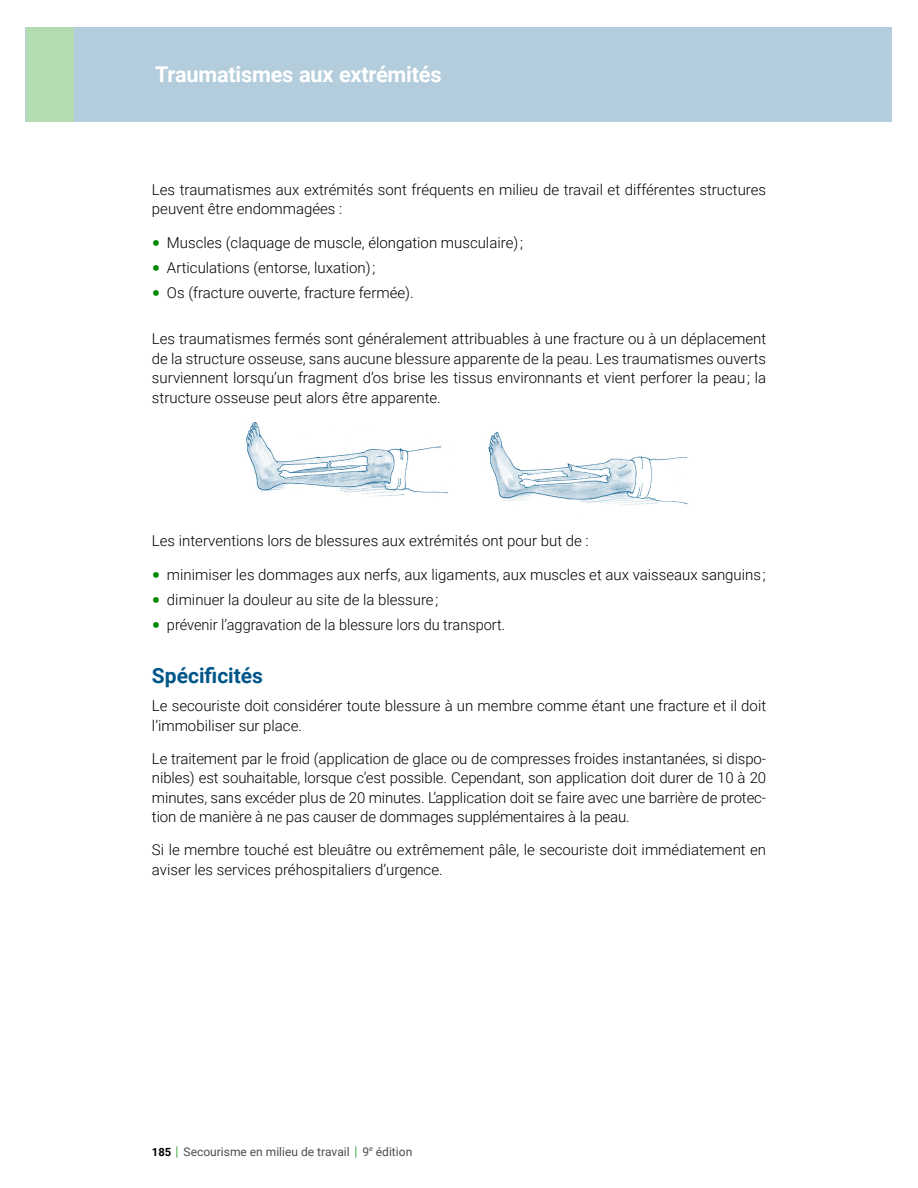
<style>
.page{position:relative;width:918px;height:1188px;background:#fff}
.page>*{position:absolute;margin:0;border:0;box-sizing:border-box;transform-origin:0 0}
.t1{font:700 21.75px "Roboto";letter-spacing:-.01em;color:#fff}
.h3_-_Sous-titre_1{font:700 21px "Roboto";color:#005689}
.p_-_Texte_courant{font:300 15px/19.5px "Roboto";color:#000}
.p_-Puces_A{font:300 15px "Roboto";color:#000}
.p_-_Texte_courant_de{font:300 15px/19.5px "Roboto";color:#000}
.p_-Puces_A_dernière{font:300 15px "Roboto";color:#000}
.t2{font:12px "Roboto";color:#4d4d4f}
.s1{font-weight:900;font-size:22.5px;color:#008a00}
.s2{font-weight:700;font-size:11.25px;color:#000}
.s3{font-weight:300;font-size:13.5px;color:#008a00}
</style>
<div class="page">
<div style="left:26px;top:27px;width:866px;height:95px;background:#b3cddc"></div>
<div style="left:26px;top:27px;width:48px;height:95px;background:#b3dcb3"></div>
<img style="left:246px;top:423px;width:202px;height:74px">
<img style="left:488px;top:432px;width:200px;height:74px">
<h1 class="t1" style="left:155px;top:59px;width:288px">Traumatismes aux extrémités</h1>
<p class="p_-_Texte_courant" style="left:152px;top:179px;width:616px">Les traumatismes aux extrémités sont fréquents en milieu de travail et différentes structures peuvent être endommagées :</p>
<p class="p_-Puces_A" style="left:152px;top:232px;width:373px"><span class="s1">•</span> Muscles (claquage de muscle, élongation musculaire) ;</p>
<p class="p_-Puces_A" style="left:152px;top:257px;width:225px"><span class="s1">•</span> Articulations (entorse, luxation) ;</p>
<p class="p_-Puces_A_dernière" style="left:152px;top:282px;width:263px"><span class="s1">•</span> Os (fracture ouverte, fracture fermée).</p>
<p class="p_-_Texte_courant" style="left:152px;top:328px;width:616px;text-align:justify">Les traumatismes fermés sont généralement attribuables à une fracture ou à un déplacement de la structure osseuse, sans aucune blessure apparente de la peau. Les traumatismes ouverts surviennent lorsqu’un fragment d’os brise les tissus environnants et vient perforer la peau ; la structure osseuse peut alors être apparente.</p>
<p class="p_-_Texte_courant" style="left:152px;top:531px;width:438px">Les interventions lors de blessures aux extrémités ont pour but de :</p>
<p class="p_-Puces_A" style="left:152px;top:564px;width:615px"><span class="s1">•</span> minimiser les dommages aux nerfs, aux ligaments, aux muscles et aux vaisseaux sanguins ;</p>
<p class="p_-Puces_A" style="left:152px;top:589px;width:288px"><span class="s1">•</span> diminuer la douleur au site de la blessure ;</p>
<p class="p_-Puces_A_dernière" style="left:152px;top:614px;width:355px"><span class="s1">•</span> prévenir l’aggravation de la blessure lors du transport.</p>
<h3 class="h3_-_Sous-titre_1" style="left:152px;top:661px;width:113px">Spécificités</h3>
<p class="p_-_Texte_courant" style="left:152px;top:696px;width:616px">Le secouriste doit considérer toute blessure à un membre comme étant une fracture et il doit l’immobiliser sur place.</p>
<p class="p_-_Texte_courant" style="left:152px;top:748px;width:616px;text-align:justify">Le traitement par le froid (application de glace ou de compresses froides instantanées, si dispo&shy;nibles) est souhaitable, lorsque c’est possible. Cependant, son application doit durer de 10 à 20 minutes, sans excéder plus de 20 minutes. L’application doit se faire avec une barrière de protec&shy;tion de manière à ne pas causer de dommages supplémentaires à la peau.</p>
<p class="p_-_Texte_courant_de" style="left:152px;top:840px;width:616px">Si le membre touché est bleuâtre ou extrêmement pâle, le secouriste doit immédiatement en aviser les services préhospitaliers d’urgence.</p>
<p class="t2" style="left:152px;top:1143px;width:262px"><span class="s2">185</span> <span class="s3">|</span> Secourisme en milieu de travail <span class="s3">|</span> 9<sup>e</sup> édition</p>
</div>
